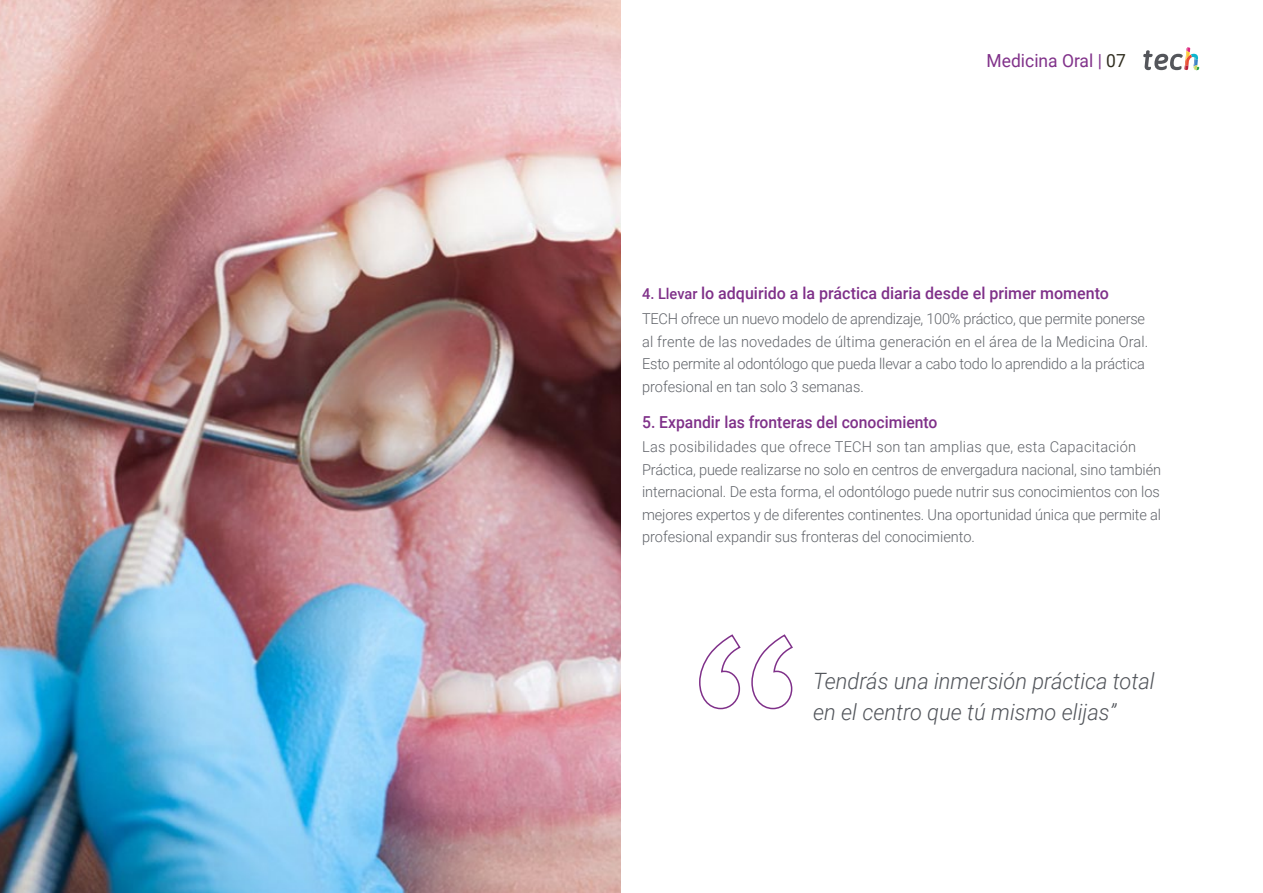
<style>
.page{position:relative;width:1263px;height:893px;background:#fff}
.page>*{position:absolute;margin:0;border:0;box-sizing:border-box;transform-origin:0 0}
.t1{font:italic 300 22.5px/31.5px "Roboto";color:#52555b}
.t2{font:18px "Roboto";color:#81328a}
.t3{font:500 16.5px "Roboto";color:#7f3089}
.t4{font:500 16.5px "Roboto";color:#7f3089;scale:.95 1}
.t5{font:300 15px/22.5px "Roboto";letter-spacing:-.01em;color:#61646a}
.s1{color:#80348b}
.s2{color:#312e20}
.s3{font-size:15px}
</style>
<div class="page">
<svg style="left:699px;top:634px;width:94px;height:76px"></svg>
<svg style="left:1143px;top:47px;width:56px;height:24px"></svg>
<img style="left:0;top:0;width:621px;height:893px">
<p class="t2" style="left:986px;top:48px;width:141px">Medicina Oral <span class="s1">|</span> <span class="s2">07</span></p>
<p class="t3" style="left:642px;top:282px;width:468px"><span class="s3">4. Llevar</span> lo adquirido a la práctica diaria desde el primer momento</p>
<p class="t5" style="left:642px;top:307px;width:508px">TECH ofrece un nuevo modelo de aprendizaje, 100% práctico, que permite ponerse al frente de las novedades de última generación en el área de la Medicina Oral.<br>Esto permite al odontólogo que pueda llevar a cabo todo lo aprendido a la práctica profesional en tan solo 3 semanas.</p>
<p class="t4" style="left:642px;top:410px;width:312px">5. Expandir las fronteras del conocimiento</p>
<p class="t5" style="left:642px;top:435px;width:520px">Las posibilidades que ofrece TECH son tan amplias que, esta Capacitación Práctica, puede realizarse no solo en centros de envergadura nacional, sino también internacional. De esta forma, el odontólogo puede nutrir sus conocimientos con los mejores expertos y de diferentes continentes. Una oportunidad única que permite al profesional expandir sus fronteras del conocimiento.</p>
<h1 class="t1" style="left:813px;top:664px;width:343px">Tendrás una inmersión práctica total en el centro que tú mismo elijas”</h1>
</div>
